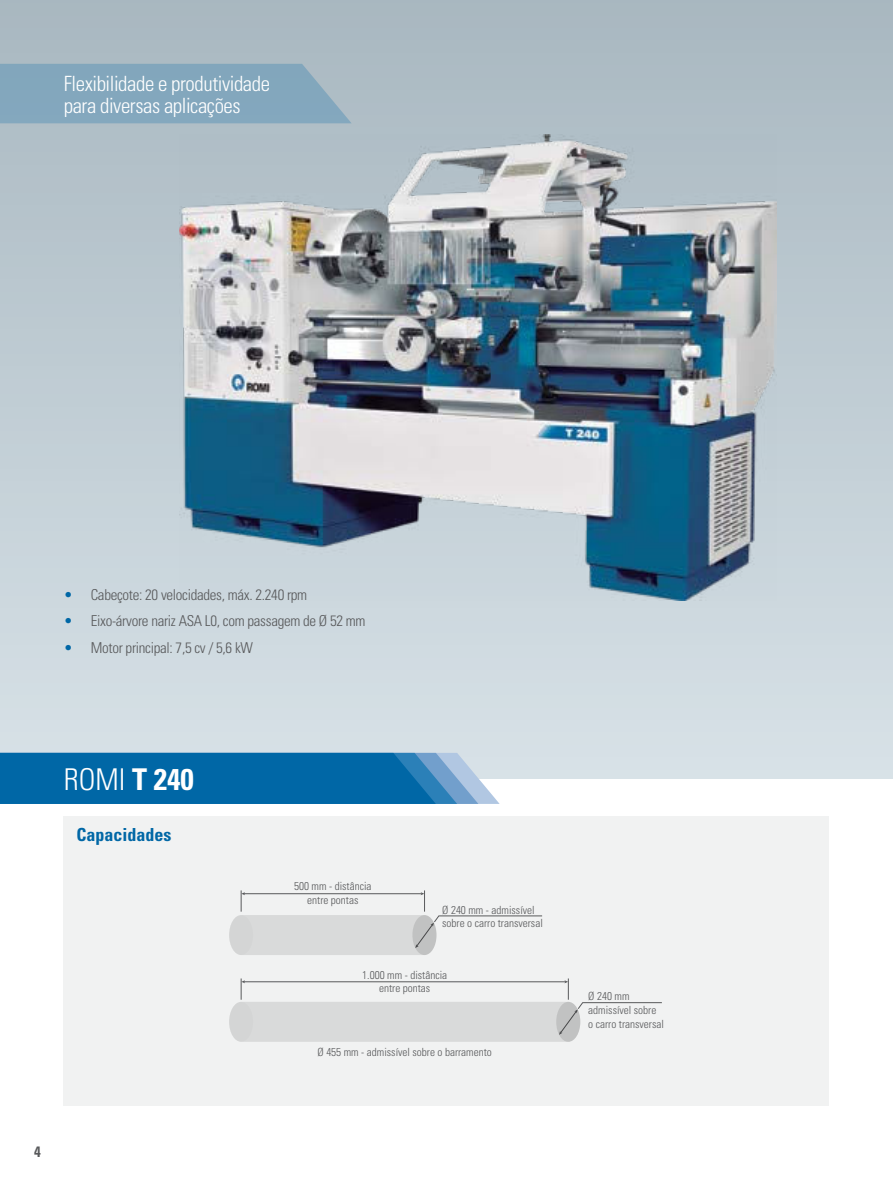
<style>
.page{position:relative;width:893px;height:1191px;background:#fff}
.page>*{position:absolute;margin:0;border:0;box-sizing:border-box;transform-origin:0 0}
.t1{font:300 condensed 30px "Univers";color:#fff}
.t2{font:300 condensed 21px/22.5px "Univers";letter-spacing:-.02em;color:#fff}
.t3{font:700 condensed 18px "Univers";color:#0067a6}
.t4{font:300 condensed 15px "Univers";letter-spacing:-.02em;color:#58595b}
.t5{font:700 condensed 15px "Univers";color:#58595b}
.t6{font:300 condensed 11.25px/13.5px "Univers";color:#58595b;text-align:center}
.s1{color:#0067a6}
.s2{font-weight:700}
</style>
<div class="page">
<div style="left:0;top:0;width:893px;height:778px;background:linear-gradient(to bottom,#a8b7c0,#d7e1e7)"></div>
<hr style="left:892px;top:0;width:1px;height:778px;background:#fff">
<svg style="left:0;top:753px;width:500px;height:51px;background:#1774ad"></svg>
<div style="left:64px;top:816px;width:765px;height:290px;background:#f1f2f2"></div>
<svg style="left:229px;top:978px;width:433px;height:63px"></svg>
<svg style="left:229px;top:890px;width:313px;height:65px"></svg>
<svg style="left:0;top:64px;width:352px;height:59px;background:#85a8bd"></svg>
<img style="left:179px;top:134px;width:598px;height:466px">
<h2 class="t2" style="left:64px;top:72px;width:208px">Flexibilidade e produtividade para diversas aplicações</h2>
<h3 class="t4" style="left:64px;top:586px;width:245px"><span class="s1">•</span> Cabeçote: 20 velocidades, máx. 2.240 rpm</h3>
<h3 class="t4" style="left:64px;top:613px;width:303px"><span class="s1">•</span> Eixo-árvore nariz ASA L0, com passagem de Ø 52 mm</h3>
<h3 class="t4" style="left:64px;top:639px;width:191px"><span class="s1">•</span> Motor principal: 7,5 cv / 5,6 kW</h3>
<h1 class="t1" style="left:64px;top:763px;width:131px">ROMI <span class="s2">T 240</span></h1>
<h3 class="t3" style="left:77px;top:827px;width:97px">Capacidades</h3>
<h3 class="t5" style="left:34px;top:1142px;width:8px">4</h3>
<p class="t6" style="left:294px;top:880px;width:79px">500 mm - distância entre pontas</p>
<p class="t6" style="left:442px;top:904px;width:102px;text-align:left">Ø 240 mm - admissível sobre o carro transversal</p>
<p class="t6" style="left:362px;top:968px;width:86px">1.000 mm - distância entre pontas</p>
<p class="t6" style="left:318px;top:1046px;width:176px">Ø 455 mm - admissível sobre o barramento</p>
<p class="t6" style="left:588px;top:990px;width:77px;text-align:left">Ø 240 mm admissível sobre o carro transversal</p>
</div>
